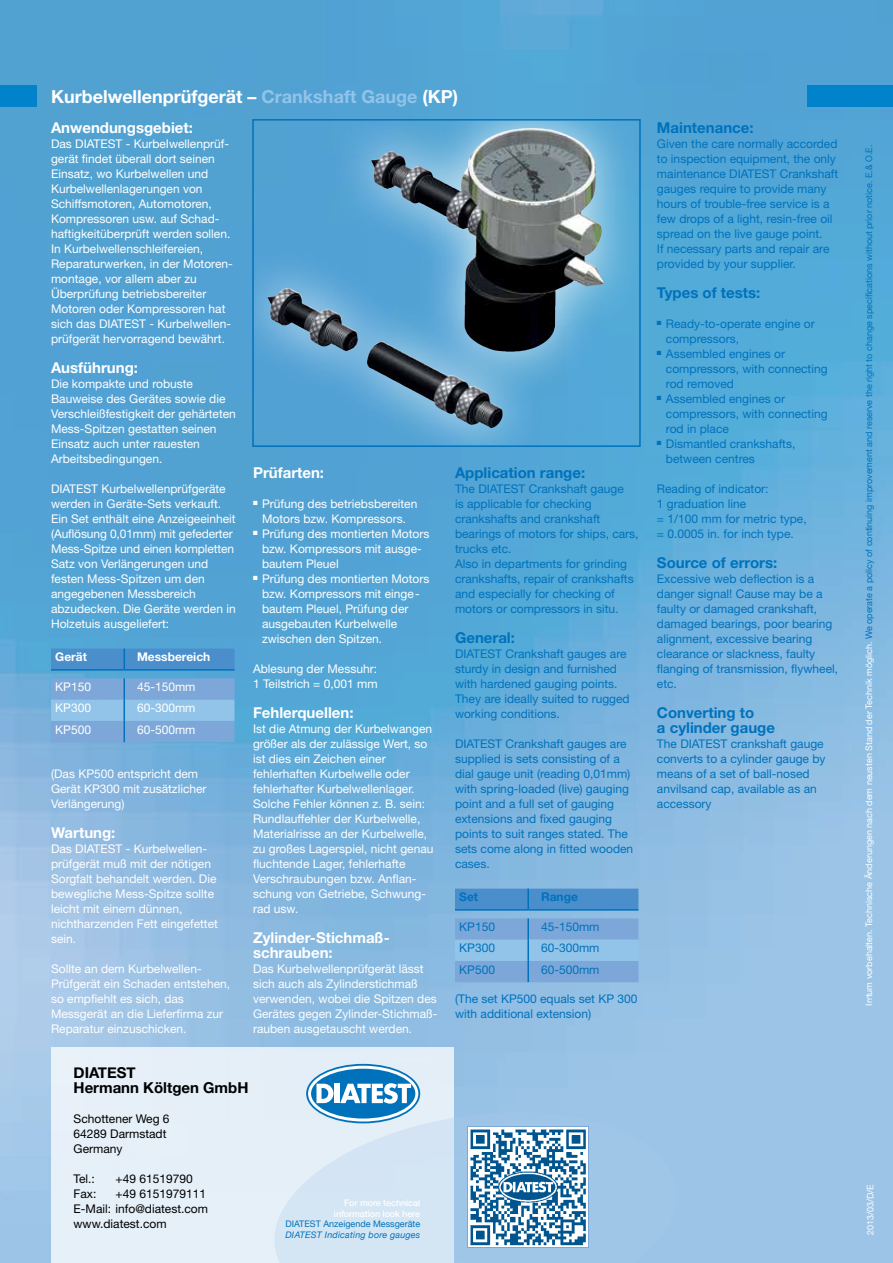
<style>
.page{position:relative;width:893px;height:1263px;background:#fff}
.page>*{position:absolute;margin:0;border:0;box-sizing:border-box;transform-origin:0 0}
.t1{font:700 18px "Helvetica Neue LT Std";color:#fff}
.t2{font:700 15px/15px "Helvetica Neue LT Std";color:#0072bc}
.t3{font:700 15px/15px "Helvetica Neue LT Std";color:#fff}
.t4{font:700 15px/15px "Helvetica Neue";color:#000}
.t5{font:12px/15px "Helvetica Neue LT Std";color:#fff}
.t6{font:12px/15px "Helvetica Neue LT Std";color:#0072bc}
.t7{font:12px/15px "Helvetica Neue LT Std";color:#000}
.t8{font:700 12px "Helvetica Neue LT Std";color:#fff}
.t9{font:700 12px "Helvetica Neue LT Std";color:#0072bc}
.t10{font:9px "Helvetica Neue";color:#0072bc}
.t11{font:500 9px/10.5px "Helvetica Neue";letter-spacing:-.01em;color:#fff;text-align:right}
.t12{font:italic 9px "Helvetica Neue";letter-spacing:.02em;color:#0072bc}
.t13{font:9px "Helvetica Neue";color:#fff}
.s1{color:#92c4ea}
.s2{color:#fff}
</style>
<div class="page">
<img style="left:0;top:0;width:893px;height:1263px">
<div style="left:51px;top:1048px;width:403px;height:215px;background:#e5f0f8"></div>
<svg style="left:308px;top:1065px;width:111px;height:57px"></svg>
<div style="left:306px;top:1064px;width:114px;height:59px;border:3px solid #0072bc;border-radius:50%"></div>
<svg style="left:316px;top:1084px;width:17px;height:16px"></svg>
<div style="left:334px;top:1084px;width:5px;height:19px;background:#fff"></div>
<svg style="left:340px;top:1083px;width:71px;height:17px"></svg>
<div style="left:308px;top:1066px;width:110px;height:55px;border:3px solid #fff;border-radius:50%"></div>
<div style="left:253px;top:120px;width:387px;height:326px;background:#fff;opacity:.75"></div>
<img style="left:395px;top:128px;width:136px;height:63px">
<div style="left:252px;top:119px;width:389px;height:328px;border:2px solid #0072bc"></div>
<div style="left:0;top:85px;width:37px;height:21px;background:#0083ca"></div>
<hr style="left:51px;top:669px;width:73px;height:2px;background:#0072bc">
<hr style="left:124px;top:669px;width:110px;height:2px;background:#0072bc">
<div style="left:51px;top:649px;width:183px;height:21px;background:#4a8ecc"></div>
<svg style="left:51px;top:678px;width:183px;height:64px;background:#82b0dd"></svg>
<div style="left:808px;top:85px;width:85px;height:21px;background:#0083ca"></div>
<div style="left:455px;top:889px;width:183px;height:20px;background:#4a8ecc"></div>
<svg style="left:455px;top:918px;width:183px;height:64px;background:#84b0de"></svg>
<hr style="left:455px;top:909px;width:73px;height:2px;background:#0072bc">
<hr style="left:528px;top:909px;width:110px;height:2px;background:#0072bc">
<hr style="left:527px;top:889px;width:2px;height:20px;background:#0072bc">
<hr style="left:527px;top:918px;width:2px;height:22px;background:#0072bc">
<hr style="left:527px;top:940px;width:2px;height:21px;background:#0072bc">
<hr style="left:527px;top:961px;width:2px;height:21px;background:#0072bc">
<svg style="left:275px;top:1100px;width:409px;height:163px;background:#b8d5ed"></svg>
<div style="left:468px;top:1126px;width:121px;height:122px;background:#fff"></div>
<img style="left:470px;top:1129px;width:116px;height:117px">
<h1 class="t1" style="left:51px;top:85px;width:408px">Kurbelwellenprüfgerät – <span class="s1">Crankshaft Gauge</span> (KP)</h1>
<p class="t3" style="left:51px;top:119px;width:143px">Anwendungsgebiet:</p>
<p class="t5" style="left:51px;top:136px;width:183px">Das DIATEST - KurbeIwellenprüf&shy;gerät findet überall dort seinen<br>Einsatz, wo Kurbelwellen und<br>Kurbelwellenlagerungen von<br>Schiffsmotoren, Automotoren,<br>Kompressoren usw. auf Schad&shy;haftigkeitüberprüft werden sollen.<br>In Kurbelwellenschleifereien,<br>Reparaturwerken, in der Motoren&shy;montage, vor allem aber zu<br>Überprüfung betriebsbereiter<br>Motoren oder Kompressoren hat sich das DIATEST - Kurbelwellen&shy;prüfgerät hervorragend bewährt.</p>
<p class="t3" style="left:51px;top:359px;width:88px">Ausführung:</p>
<p class="t5" style="left:51px;top:376px;width:186px">Die kompakte und robuste<br>Bauweise des Gerätes sowie die<br>Verschleißfestigkeit der gehärteten<br>Mess-Spitzen gestatten seinen<br>Einsatz auch unter rauesten<br>Arbeitsbedingungen.</p>
<p class="t5" style="left:51px;top:481px;width:186px">DIATEST Kurbelwellenprüfgeräte werden in Geräte-Sets verkauft.<br>Ein Set enthält eine Anzeigeeinheit (Auflösung 0,01mm) mit gefederter<br>Mess-Spitze und einen kompletten<br>Satz von Verlängerungen und festen Mess-Spitzen um den angegebenen Messbereich abzudecken. Die Geräte werden in<br>Holzetuis ausgeliefert:</p>
<p class="t8" style="left:55px;top:650px;width:33px">Gerät</p>
<p class="t8" style="left:137px;top:650px;width:75px">Messbereich</p>
<p class="t5" style="left:55px;top:679px;width:37px">KP150</p>
<p class="t5" style="left:137px;top:679px;width:60px">45-150mm</p>
<p class="t5" style="left:55px;top:700px;width:37px">KP300</p>
<p class="t5" style="left:137px;top:700px;width:60px">60-300mm</p>
<p class="t5" style="left:55px;top:722px;width:37px">KP500</p>
<p class="t5" style="left:137px;top:722px;width:60px">60-500mm</p>
<p class="t5" style="left:51px;top:766px;width:157px">(Das KP500 entspricht dem<br>Gerät KP300 mit zusätzlicher<br>Verlängerung)</p>
<p class="t3" style="left:51px;top:824px;width:66px">Wartung:</p>
<p class="t5" style="left:51px;top:841px;width:168px">Das DIATEST - Kurbelwellen&shy;prüfgerät muß mit der nötigen<br>Sorgfalt behandelt werden. Die bewegliche Mess-Spitze sollte leicht mit einem dünnen, nichtharzenden Fett eingefettet sein.</p>
<p class="t5" style="left:51px;top:961px;width:181px">Sollte an dem Kurbelwellen-<br>Prüfgerät ein Schaden entstehen, so empfiehlt es sich, das<br>Messgerät an die Lieferfirma zur<br>Reparatur einzuschicken.</p>
<p class="t3" style="left:253px;top:464px;width:73px">Prüfarten:</p>
<p class="t5" style="left:253px;top:496px;width:166px;text-align:center">■ Prüfung des betriebsbereiten<br>Motors bzw. Kompressors.</p>
<p class="t5" style="left:262px;top:526px;width:169px;text-indent:-9px">■ Prüfung des montierten Motors bzw. Kompressors mit ausge&shy;bautem Pleuel</p>
<p class="t5" style="left:262px;top:571px;width:169px;text-indent:-9px">■ Prüfung des montierten Motors bzw. Kompressors mit einge&shy;bautem Pleuel, Prüfung der ausgebauten Kurbelwelle zwischen den Spitzen.</p>
<p class="t5" style="left:253px;top:661px;width:126px">Ablesung der Messuhr:<br>1 Teilstrich = 0,001 mm</p>
<p class="t3" style="left:253px;top:704px;width:102px">Fehlerquellen:</p>
<p class="t5" style="left:253px;top:721px;width:182px">Ist die Atmung der Kurbelwangen größer als der zulässige Wert, so ist dies ein Zeichen einer fehlerhaften Kurbelwelle oder fehlerhafter Kurbelwellenlager.<br>Solche Fehler können z. B. sein:<br>Rundlauffehler der Kurbelwelle,<br>Materialrisse an der Kurbelwelle, zu großes Lagerspiel, nicht genau fluchtende Lager, fehlerhafte<br>Verschraubungen bzw. Anflan&shy;schung von Getriebe, Schwung&shy;rad usw.</p>
<p class="t3" style="left:253px;top:929px;width:138px">Zylinder-Stichmaß&shy;schrauben:</p>
<p class="t5" style="left:253px;top:961px;width:186px">Das KurbeIwellenprüfgerät lässt sich auch als Zylinderstichmaß verwenden, wobei die Spitzen des<br>Gerätes gegen Zylinder-Stichmaß&shy;rauben ausgetauscht werden.</p>
<p class="t4" style="left:74px;top:1065px;width:176px">DIATEST<br>Hermann Költgen GmbH</p>
<p class="t7" style="left:74px;top:1111px;width:97px">Schottener Weg 6<br>64289 Darmstadt<br>Germany</p>
<p class="t7" style="left:74px;top:1171px;width:23px">Tel.:</p>
<p class="t7" style="left:116px;top:1171px;width:79px">+49 61519790</p>
<p class="t7" style="left:74px;top:1186px;width:24px">Fax:</p>
<p class="t7" style="left:74px;top:1186px;width:136px;text-indent:42px">+49 6151979111<br>E-Mail: info@diatest.com www.diatest.com</p>
<p class="t11" style="left:334px;top:1197px;width:88px">For more technical information look here</p>
<p class="t10" style="left:286px;top:1217px;width:136px">DIATEST Anzeigende Messgeräte</p>
<p class="t12" style="left:285px;top:1228px;width:136px">DIATEST Indicating bore gauges</p>
<p class="t2" style="left:455px;top:464px;width:132px">Application range:</p>
<p class="t6" style="left:455px;top:481px;width:185px">The DIATEST Crankshaft gauge<br>is applicable for checking crankshafts and crankshaft bearings of motors for ships, cars, trucks etc.<br>Also in departments for grinding crankshafts, repair of crankshafts and especially for checking of motors or compressors in situ.</p>
<p class="t2" style="left:455px;top:629px;width:61px">General:</p>
<p class="t6" style="left:455px;top:646px;width:176px">DIATEST Crankshaft gauges are sturdy in design and furnished with hardened gauging points.<br>They are ideally suited to rugged working conditions.</p>
<p class="t6" style="left:455px;top:736px;width:180px">DIATEST Crankshaft gauges are supplied is sets consisting of a dial gauge unit (reading 0,01mm) with spring-loaded (live) gauging point and a full set of gauging extensions and fixed gauging points to suit ranges stated. The sets come along in fitted wooden cases.</p>
<p class="t9" style="left:459px;top:890px;width:20px">Set</p>
<p class="t9" style="left:541px;top:890px;width:38px">Range</p>
<p class="t6" style="left:459px;top:919px;width:37px">KP150</p>
<p class="t6" style="left:541px;top:919px;width:60px">45-150mm</p>
<p class="t6" style="left:459px;top:940px;width:37px">KP300</p>
<p class="t6" style="left:541px;top:940px;width:60px">60-300mm</p>
<p class="t6" style="left:459px;top:962px;width:37px">KP500</p>
<p class="t6" style="left:541px;top:962px;width:60px">60-500mm</p>
<p class="t6" style="left:455px;top:991px;width:184px">(The set KP500 equals set KP 300 with additional extension)</p>
<p class="t2" style="left:657px;top:119px;width:98px">Maintenance:</p>
<p class="t6" style="left:657px;top:136px;width:183px">Given the care normally accorded to inspection equipment, the only maintenance DIATEST Crankshaft gauges require to provide many hours of trouble-free service is a few drops of a light, resin-free oil spread on the live gauge point.<br>If necessary parts and repair are provided by your supplier.</p>
<p class="t2" style="left:657px;top:284px;width:105px">Types of tests:</p>
<p class="t6" style="left:666px;top:316px;width:150px;text-indent:-9px">■ Ready-to-operate engine or compressors,</p>
<p class="t6" style="left:666px;top:346px;width:163px;text-indent:-9px">■ Assembled engines or compressors, with connecting rod removed</p>
<p class="t6" style="left:666px;top:391px;width:163px;text-indent:-9px">■ Assembled engines or compressors, with connecting rod in place</p>
<p class="t6" style="left:666px;top:436px;width:131px;text-indent:-9px">■ Dismantled crankshafts, between centres</p>
<p class="t6" style="left:657px;top:481px;width:151px">Reading of indicator:<br>1 graduation line<br>= 1/100 mm for metric type, = 0.0005 in. for inch type.</p>
<p class="t2" style="left:657px;top:554px;width:122px">Source of errors:</p>
<p class="t6" style="left:657px;top:571px;width:183px">Excessive web deflection is a danger signal! Cause may be a faulty or damaged crankshaft, damaged bearings, poor bearing alignment, excessive bearing clearance or slackness, faulty flanging of transmission, flywheel, etc.</p>
<p class="t2" style="left:657px;top:704px;width:120px">Converting to<br>a cylinder gauge</p>
<p class="t6" style="left:657px;top:736px;width:170px">The DIATEST crankshaft gauge converts to a cylinder gauge by means of a set of ball-nosed anvilsand cap, available as an accessory</p>
<p class="t10" style="left:862px;top:1006px;width:862px;rotate:-90deg"><span class="s2">Irrtum vorbehalten. Technische Änderungen nach dem neusten Stand der Technik möglich.</span> We operate a policy of continuing improvement and reserve the right to change specifications without prior notice. E.&amp; O.E.</p>
<p class="t13" style="left:864px;top:1235px;width:52px;rotate:-90deg">2013/03/D/E</p>
</div>
